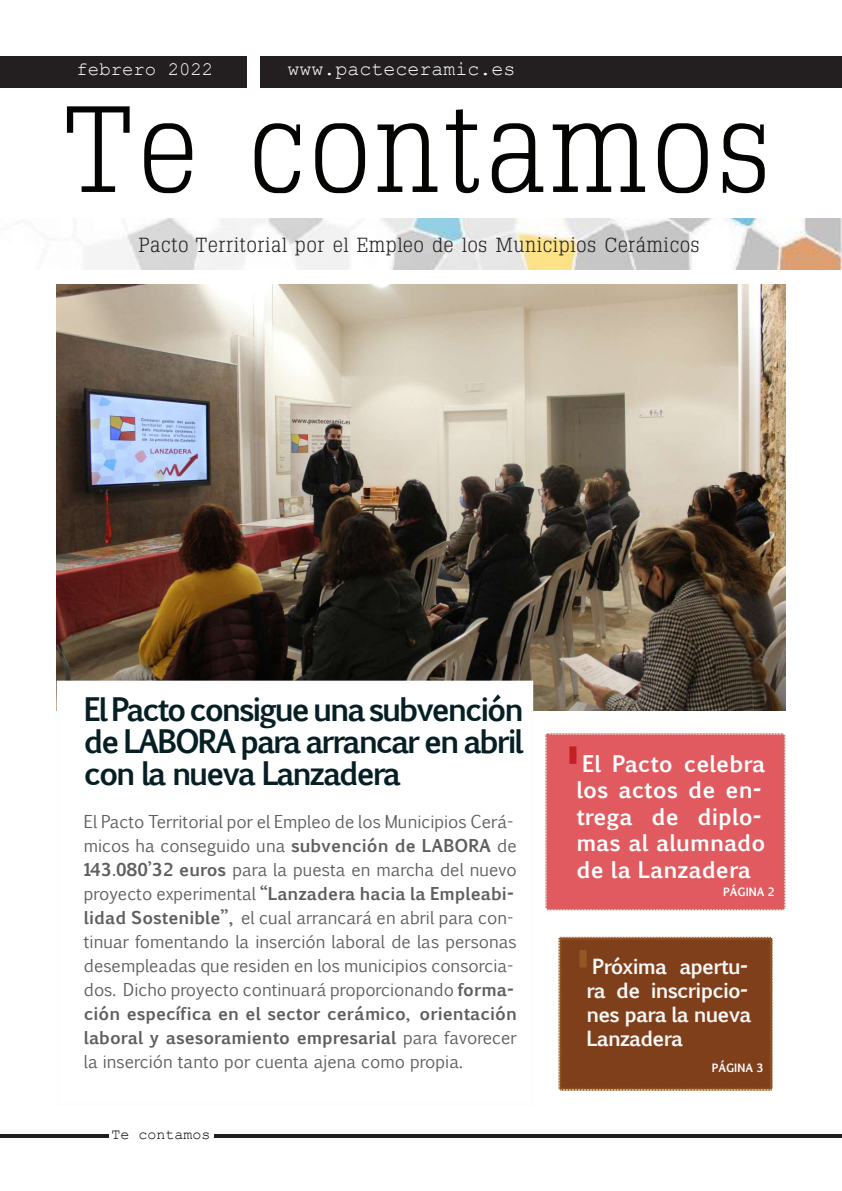
<style>
.page{position:relative;width:842px;height:1191px;background:#fff}
.page>*{position:absolute;margin:0;border:0;box-sizing:border-box;transform-origin:0 0}
.t1{font:300 120px "Typo Slabserif";letter-spacing:.05em;color:#040503}
.t2{font:700 31px/32px "Euphemia UCAS";letter-spacing:-.07em;color:#051f24;text-align:justify}
.t3{font:700 22px/26.4px "Euphemia UCAS";color:#fff}
.t4{font:700 20px/24px "Euphemia UCAS";letter-spacing:-.04em;color:#f8f8f7}
.t5{font:300 20px "Typo Slabserif";letter-spacing:.05em;color:#231f20}
.t6{font:20px "Courier New";color:#fff}
.t7{font:19px "Courier New";color:#fff}
.t8{font:17px/24px "Euphemia UCAS";color:#5d5f5e}
.t9{font:15px "Courier New";color:#000}
.t10{font:700 11px "Euphemia UCAS";color:#fff}
.s1{font-weight:700}
</style>
<div class="page">
<svg style="left:558px;top:936px;width:215px;height:155px;background:#83431f"></svg>
<div style="left:261px;top:57px;width:581px;height:31px;background:#231f20"></div>
<div style="left:0;top:57px;width:247px;height:31px;background:#231f20"></div>
<hr style="left:214px;top:1134px;width:628px;height:3px;background:#231f20">
<hr style="left:0;top:1134px;width:108px;height:3px;background:#231f20">
<div style="left:545px;top:733px;width:241px;height:177px;background:#e05a5f"></div>
<img style="left:86px;top:219px;width:756px;height:51px">
<div style="left:569px;top:746px;width:7px;height:18px;background:#c32025"></div>
<div style="left:579px;top:950px;width:7px;height:17px;background:#925823"></div>
<img style="left:57px;top:285px;width:728px;height:425px">
<div style="left:57px;top:680px;width:476px;height:426px;background:#fff"></div>
<p class="t7" style="left:77px;top:57px;width:138px">febrero 2022</p>
<p class="t6" style="left:287px;top:57px;width:230px">www.pacteceramic.es</p>
<h1 class="t1" style="left:73px;top:82px;width:698px">Te contamos</h1>
<p class="t5" style="left:139px;top:234px;width:562px">Pacto Territorial por el Empleo de los Municipios Cerámicos</p>
<h2 class="t2" style="left:84px;top:694px;width:442px">El Pacto consigue una subvención de LABORA para arrancar en abril con la nueva Lanzadera</h2>
<p class="t8" style="left:84px;top:809px;width:434px">El Pacto Territorial por el Empleo de los Municipios Cerá&shy;micos ha conseguido una <span class="s1">subvención de LABORA</span> de <span class="s1">143.080’32 euros</span> para la puesta en marcha del nuevo proyecto experimental <span class="s1">“Lanzadera hacia la Empleabi&shy;lidad Sostenible”,</span> el cual arrancará en abril para con&shy;tinuar fomentando la inserción laboral de las personas desempleadas que residen en los municipios consorcia&shy;dos. Dicho proyecto continuará proporcionando <span class="s1">forma&shy;ción específica en el sector cerámico, orientación laboral y asesoramiento empresarial</span> para favorecer la inserción tanto por cuenta ajena como propia.</p>
<p class="t9" style="left:112px;top:1124px;width:100px">Te contamos</p>
<p class="t3" style="left:576px;top:750px;width:191px">El Pacto celebra los actos de en&shy;trega de diplo&shy;mas al alumnado de la Lanzadera</p>
<p class="t10" style="left:723px;top:883px;width:53px">PÁGINA 2</p>
<p class="t4" style="left:586px;top:954px;width:167px">Próxima apertu&shy;ra de inscripcio&shy;nes para la nueva<br>Lanzadera</p>
<p class="t10" style="left:712px;top:1059px;width:54px">PÁGINA 3</p>
</div>
